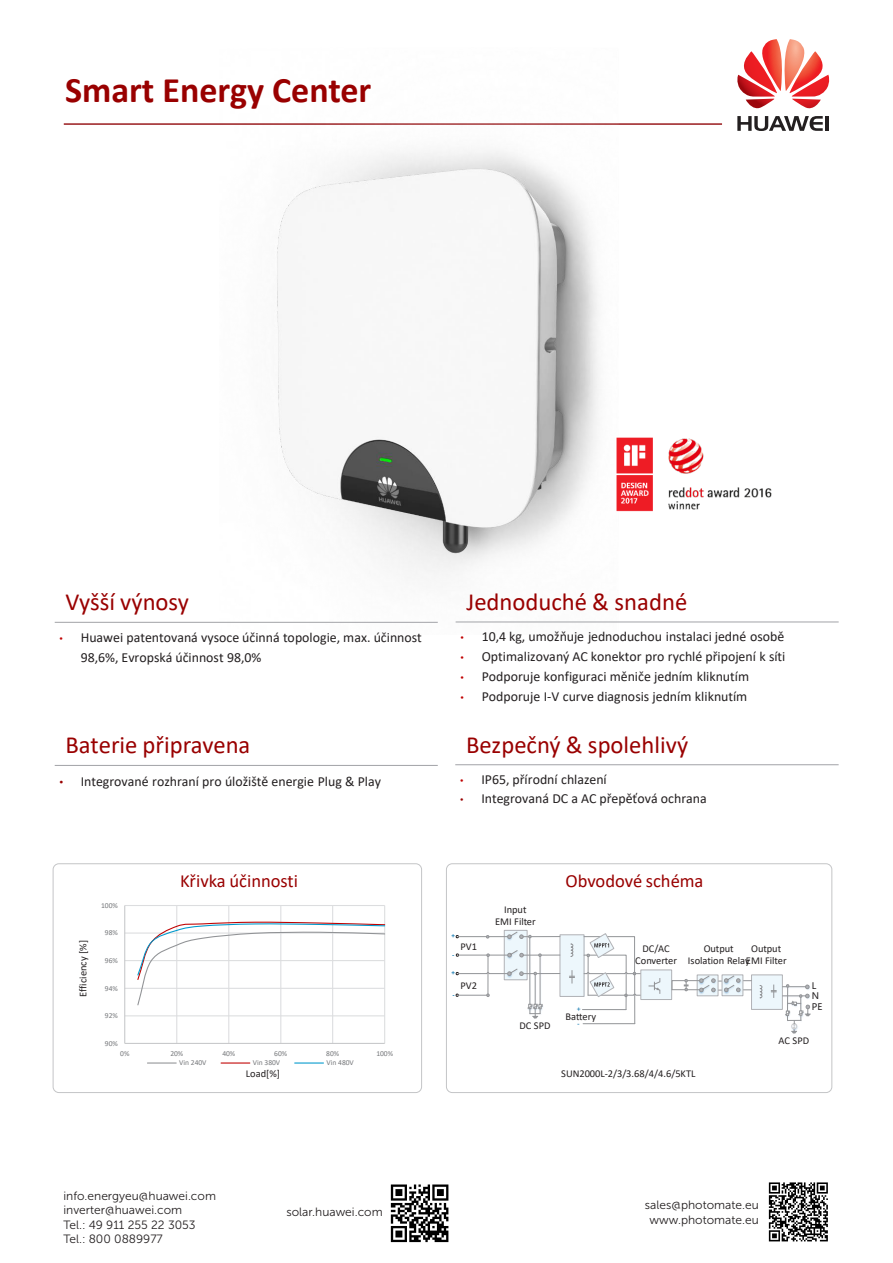
<style>
.page{position:relative;width:893px;height:1263px;background:#fff}
.page>*{position:absolute;margin:0;border:0;box-sizing:border-box;transform-origin:0 0}
.t1{font:700 36px "Calibri";color:#900}
.t2{font:24.75px "Calibri";color:#900}
.t3{font:24.6px "Calibri";color:#900}
.t4{font:18.6px "Calibri";color:#900}
.t5{font:13.8px/20px "Calibri";color:#231f20}
.t6{font:12px/14.4px "Museo Sans 300";color:#231f20}
.t7{font:10.5px/12.6px "Calibri";letter-spacing:-.005em;color:#231f20;text-align:center}
.t8{font:9px/10.4px "Microsoft Ya Hei";color:#231f20}
.t9{font:7.5px "Calibri";letter-spacing:-.005em;color:#76787b}
.t10{font:700 6.15px "Arial";color:#2080b5}
.t11{font:700 6.15px "Microsoft Ya Hei";color:#2080b5}
.s1{font-family:"Arial";font-size:9.75px;color:#c00000}
.s2{font-family:"Arial";font-size:10.95px;color:#900}
.s3{font-family:"Arial";font-size:9.75px;color:#900}
</style>
<div class="page">
<hr style="left:64px;top:123px;width:658px;height:2px;background:#991b1e">
<svg style="left:737px;top:116px;width:86px;height:15px"></svg>
<hr style="left:826px;top:116px;width:3px;height:15px;background:#231f20">
<svg style="left:737px;top:39px;width:93px;height:70px"></svg>
<svg style="left:390px;top:1184px;width:59px;height:59px"></svg>
<svg style="left:391px;top:1184px;width:57px;height:58px"></svg>
<svg style="left:768px;top:1182px;width:60px;height:60px"></svg>
<svg style="left:769px;top:1182px;width:59px;height:59px"></svg>
<img style="left:220px;top:123px;width:428px;height:500px">
<img style="left:616px;top:437px;width:37px;height:75px">
<img style="left:668px;top:438px;width:104px;height:72px">
<hr style="left:55px;top:622px;width:383px;height:1px;background:#a8a9ad">
<hr style="left:55px;top:765px;width:383px;height:1px;background:#a8a9ad">
<hr style="left:456px;top:621px;width:383px;height:1px;background:#a8a9ad">
<hr style="left:455px;top:764px;width:384px;height:1px;background:#a8a9ad">
<hr style="left:125px;top:1015px;width:260px;height:1px;background:#dcdddf">
<hr style="left:125px;top:988px;width:260px;height:1px;background:#dcdddf">
<hr style="left:125px;top:960px;width:260px;height:1px;background:#dcdddf">
<hr style="left:125px;top:932px;width:260px;height:1px;background:#dcdddf">
<hr style="left:125px;top:905px;width:260px;height:1px;background:#dcdddf">
<hr style="left:176px;top:905px;width:1px;height:138px;background:#dcdddf">
<hr style="left:228px;top:905px;width:1px;height:138px;background:#dcdddf">
<hr style="left:280px;top:905px;width:1px;height:138px;background:#dcdddf">
<hr style="left:332px;top:905px;width:1px;height:138px;background:#dcdddf">
<hr style="left:384px;top:905px;width:1px;height:138px;background:#dcdddf">
<hr style="left:124px;top:905px;width:1px;height:138px;background:#c7c8ca">
<hr style="left:125px;top:1043px;width:260px;height:1px;background:#c7c8ca">
<svg style="left:136px;top:921px;width:250px;height:85px"></svg>
<svg style="left:147px;top:1062px;width:29px;height:1px"></svg>
<svg style="left:221px;top:1062px;width:29px;height:1px"></svg>
<svg style="left:295px;top:1062px;width:28px;height:1px"></svg>
<div style="left:53px;top:863px;width:369px;height:230px;border:1px solid #c4c5c7;border-radius:6px"></div>
<div style="left:446px;top:863px;width:386px;height:230px;border:1px solid #c4c5c7;border-radius:6px"></div>
<div style="left:504px;top:930px;width:23px;height:50px;background:#edf7fc"></div>
<div style="left:504px;top:930px;width:23px;height:50px;border:1px solid #b1b2b6"></div>
<div style="left:560px;top:935px;width:24px;height:61px;background:#edf7fc"></div>
<div style="left:560px;top:935px;width:24px;height:61px;border:1px solid #b1b2b6"></div>
<svg style="left:570px;top:971px;width:4px;height:12px"></svg>
<img style="left:526px;top:937px;width:8px;height:67px">
<hr style="left:529px;top:937px;width:1px;height:67px;background:#939598">
<hr style="left:458px;top:936px;width:50px;height:1px;background:#939598">
<img style="left:504px;top:930px;width:17px;height:14px">
<hr style="left:523px;top:936px;width:37px;height:1px;background:#939598">
<svg style="left:456px;top:953px;width:3px;height:4px"></svg>
<hr style="left:459px;top:955px;width:49px;height:1px;background:#939598">
<img style="left:504px;top:949px;width:2px;height:13px">
<svg style="left:506px;top:950px;width:17px;height:9px"></svg>
<hr style="left:523px;top:955px;width:37px;height:1px;background:#939598">
<hr style="left:458px;top:995px;width:30px;height:1px;background:#939598">
<img style="left:504px;top:967px;width:17px;height:14px">
<svg style="left:456px;top:968px;width:67px;height:10px"></svg>
<hr style="left:523px;top:973px;width:37px;height:1px;background:#939598">
<img style="left:536px;top:954px;width:8px;height:50px">
<hr style="left:540px;top:955px;width:1px;height:49px;background:#939598">
<img style="left:531px;top:972px;width:9px;height:32px">
<hr style="left:535px;top:974px;width:1px;height:30px;background:#939598">
<svg style="left:527px;top:1004px;width:16px;height:15px"></svg>
<svg style="left:570px;top:944px;width:3px;height:13px"></svg>
<div style="left:641px;top:970px;width:31px;height:29px;background:#edf7fc"></div>
<div style="left:641px;top:970px;width:31px;height:30px;border:1px solid #b1b2b6"></div>
<svg style="left:649px;top:978px;width:11px;height:16px"></svg>
<img style="left:697px;top:974px;width:16px;height:1px">
<div style="left:751px;top:975px;width:31px;height:34px;background:#edf7fc"></div>
<div style="left:751px;top:975px;width:31px;height:34px;border:1px solid #b1b2b6"></div>
<svg style="left:771px;top:985px;width:5px;height:12px"></svg>
<img style="left:781px;top:984px;width:1px;height:17px">
<svg style="left:506px;top:931px;width:26px;height:10px"></svg>
<svg style="left:538px;top:953px;width:4px;height:4px"></svg>
<hr style="left:488px;top:955px;width:1px;height:40px;background:#939598">
<svg style="left:486px;top:953px;width:4px;height:4px"></svg>
<svg style="left:486px;top:993px;width:4px;height:4px"></svg>
<img style="left:721px;top:974px;width:17px;height:1px">
<svg style="left:672px;top:975px;width:90px;height:23px"></svg>
<svg style="left:782px;top:984px;width:28px;height:50px"></svg>
<svg style="left:584px;top:933px;width:57px;height:76px"></svg>
<hr style="left:634px;top:974px;width:1px;height:49px;background:#939598">
<hr style="left:583px;top:1023px;width:52px;height:1px;background:#939598">
<hr style="left:582px;top:1009px;width:44px;height:1px;background:#939598">
<p class="t1" style="left:65px;top:65px;width:308px">Smart Energy Center</p>
<p class="t3" style="left:65px;top:585px;width:125px">Vyšší výnosy</p>
<p class="t2" style="left:466px;top:584px;width:222px">Jednoduché &amp; snadné</p>
<p class="t5" style="left:81px;top:627px;width:343px;text-indent:-21px"><span class="s1">•</span> Huawei patentovaná vysoce účinná topologie, max. účinnost<br>98,6%, Evropská účinnost 98,0%</p>
<p class="t5" style="left:460px;top:626px;width:325px"><span class="s1">•</span> 10,4 kg, umožňuje jednoduchou instalaci jedné osobě</p>
<p class="t5" style="left:460px;top:646px;width:327px"><span class="s1">•</span> Optimalizovaný AC konektor pro rychlé připojení k síti</p>
<p class="t5" style="left:460px;top:666px;width:290px"><span class="s1">•</span> Podporuje konfiguraci měniče jedním kliknutím</p>
<p class="t5" style="left:460px;top:686px;width:289px"><span class="s1">•</span> Podporuje I-V curve diagnosis jedním kliknutím</p>
<p class="t3" style="left:65px;top:728px;width:186px">Baterie připravena</p>
<p class="t3" style="left:466px;top:727px;width:224px">Bezpečný &amp; spolehlivý</p>
<p class="t5" style="left:59px;top:771px;width:323px"><span class="s2">•</span> Integrované rozhraní pro úložiště energie Plug &amp; Play</p>
<p class="t5" style="left:460px;top:769px;width:148px"><span class="s1">•</span> IP65, přírodní chlazení</p>
<p class="t5" style="left:460px;top:788px;width:248px"><span class="s3">•</span> Integrovaná DC a AC přepěťová ochrana</p>
<p class="t4" style="left:180px;top:867px;width:119px">Křivka účinnosti</p>
<p class="t4" style="left:565px;top:867px;width:140px">Obvodové schéma</p>
<p class="t9" style="left:101px;top:900px;width:18px">100%</p>
<p class="t7" style="left:495px;top:903px;width:42px">Input<br>EMI Filter</p>
<p class="t7" style="left:76px;top:997px;width:58px;rotate:-90deg">Efficiency [%]</p>
<p class="t9" style="left:105px;top:928px;width:14px">98%</p>
<p class="t9" style="left:105px;top:955px;width:14px">96%</p>
<p class="t9" style="left:105px;top:983px;width:14px">94%</p>
<p class="t9" style="left:105px;top:1010px;width:14px">92%</p>
<p class="t10" style="left:452px;top:932px;width:5px">+</p>
<p class="t10" style="left:452px;top:950px;width:4px">-</p>
<p class="t10" style="left:451px;top:969px;width:5px">+</p>
<p class="t10" style="left:452px;top:990px;width:4px">-</p>
<p class="t7" style="left:461px;top:940px;width:18px">PV1</p>
<p class="t7" style="left:461px;top:978px;width:18px">PV2</p>
<p class="t7" style="left:519px;top:1018px;width:33px">DC SPD</p>
<p class="t11" style="left:576px;top:1004px;width:6px">+</p>
<p class="t11" style="left:577px;top:1019px;width:4px">-</p>
<p class="t7" style="left:565px;top:1009px;width:32px">Battery</p>
<p class="t7" style="left:635px;top:941px;width:43px">DC/AC<br>Converter</p>
<p class="t7" style="left:688px;top:941px;width:63px">Output<br>Isolation Relay</p>
<p class="t7" style="left:746px;top:941px;width:42px">Output<br>EMI Filter</p>
<p class="t8" style="left:812px;top:980px;width:12px">L<br>N<br>PE</p>
<p class="t9" style="left:105px;top:1038px;width:14px">90%</p>
<p class="t7" style="left:778px;top:1034px;width:32px">AC SPD</p>
<p class="t9" style="left:120px;top:1048px;width:11px">0%</p>
<p class="t9" style="left:170px;top:1048px;width:14px">20%</p>
<p class="t9" style="left:222px;top:1048px;width:14px">40%</p>
<p class="t9" style="left:274px;top:1048px;width:14px">60%</p>
<p class="t9" style="left:326px;top:1048px;width:14px">80%</p>
<p class="t9" style="left:376px;top:1048px;width:18px">100%</p>
<p class="t9" style="left:179px;top:1057px;width:29px">Vin 240V</p>
<p class="t9" style="left:253px;top:1057px;width:29px">Vin 380V</p>
<p class="t9" style="left:327px;top:1057px;width:29px">Vin 480V</p>
<p class="t7" style="left:246px;top:1067px;width:36px">Load[%]</p>
<p class="t7" style="left:561px;top:1067px;width:136px">SUN2000L-2/3/3.68/4/4.6/5KTL</p>
<p class="t6" style="left:64px;top:1188px;width:154px">info.energyeu@huawei.com inverter@huawei.com<br>Tel.: 49 911 255 22 3053<br>Tel.: 800 0889977</p>
<p class="t6" style="left:286px;top:1205px;width:98px">solar.huawei.com</p>
<p class="t6" style="left:645px;top:1198px;width:115px;text-align:center">sales@photomate.eu www.photomate.eu</p>
</div>
